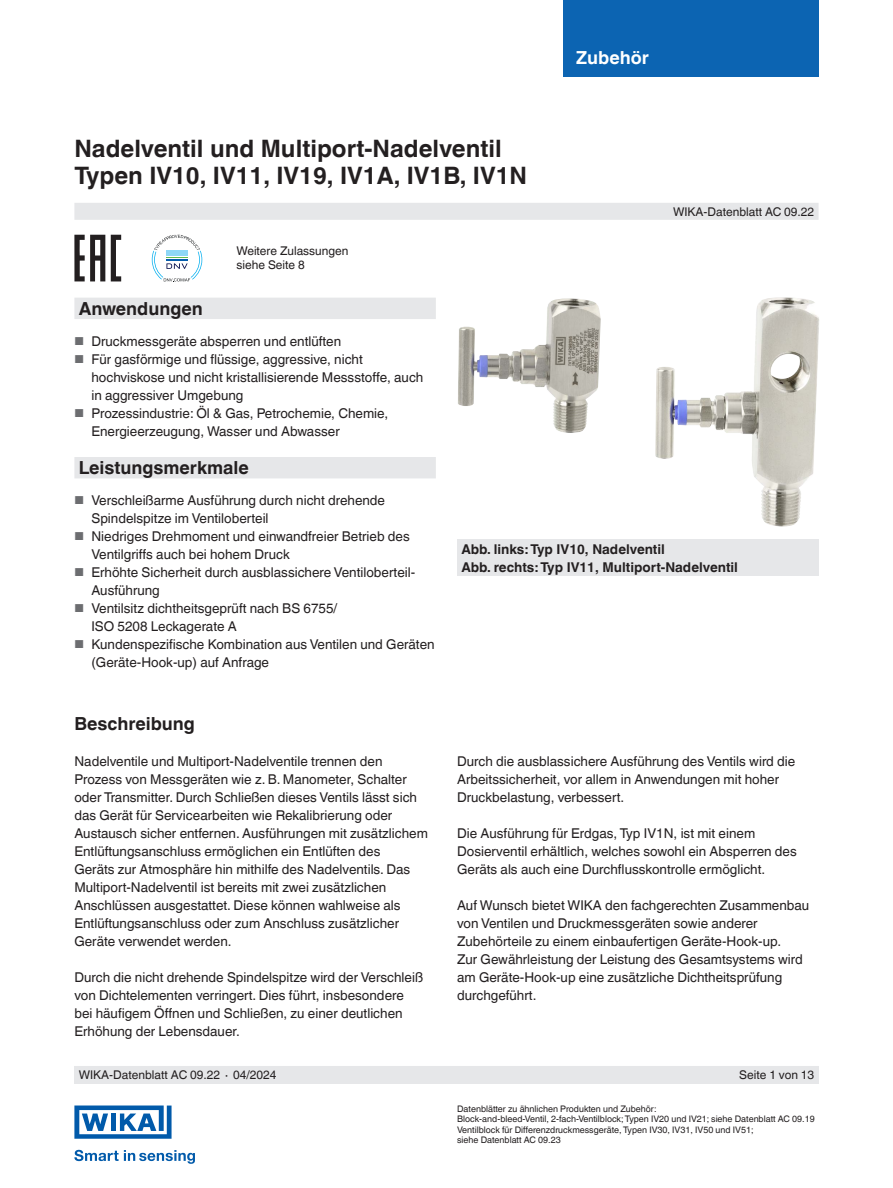
<style>
.page{position:relative;width:893px;height:1188px;background:#fff}
.page>*{position:absolute;margin:0;border:0;box-sizing:border-box;transform-origin:0 0}
.t1{font:700 24px/27px "Helvetica World";color:#231f20}
.t2{font:700 18px "Helvetica World";color:#231f20}
.t3{font:700 18px "Helvetica World";color:#fff}
.t4{font:13.5px/18px "Helvetica World";color:#231f20}
.t5{font:700 13.5px/18px "Helvetica World";color:#231f20}
.t6{font:12px/13.5px "Helvetica World";color:#231f20}
.t7{font:9px/10.5px "Helvetica World";color:#231f20}
.s1{font-size:11.55px;color:#6c6d70}
</style>
<div class="page">
<div style="left:563px;top:0;width:256px;height:76px;background:#0c64b2"></div>
<div style="left:74px;top:203px;width:745px;height:17px;background:#e6e7e9"></div>
<div style="left:74px;top:1066px;width:745px;height:18px;background:#e6e7e9"></div>
<svg style="left:74px;top:1150px;width:121px;height:14px"></svg>
<svg style="left:74px;top:1106px;width:98px;height:33px"></svg>
<svg style="left:74px;top:298px;width:362px;height:180px"></svg>
<div style="left:457px;top:540px;width:362px;height:36px;background:#e6e7e9"></div>
<img style="left:458px;top:298px;width:143px;height:135px">
<img style="left:655px;top:297px;width:164px;height:230px">
<svg style="left:111px;top:235px;width:10px;height:46px"></svg>
<svg style="left:74px;top:235px;width:31px;height:46px"></svg>
<svg style="left:152px;top:235px;width:50px;height:47px"></svg>
<h1 class="t1" style="left:74px;top:135px;width:454px">Nadelventil und Multiport-Nadelventil<br>Typen IV10, IV11, IV19, IV1A, IV1B, IV1N</h1>
<p class="t6" style="left:236px;top:244px;width:113px">Weitere Zulassungen siehe Seite 8</p>
<h2 class="t3" style="left:576px;top:47px;width:74px">Zubehör</h2>
<p class="t6" style="left:673px;top:205px;width:143px">WIKA-Datenblatt AC 09.22</p>
<h2 class="t2" style="left:79px;top:298px;width:126px">Anwendungen</h2>
<p class="t4" style="left:74px;top:332px;width:268px"><span class="s1">■</span> Druckmessgeräte absperren und entlüften</p>
<p class="t4" style="left:91px;top:350px;width:333px;text-indent:-17px"><span class="s1">■</span> Für gasförmige und flüssige, aggressive, nicht hochviskose und nicht kristallisierende Messstoffe, auch in aggressiver Umgebung</p>
<p class="t4" style="left:91px;top:404px;width:298px;text-indent:-17px"><span class="s1">■</span> Prozessindustrie: Öl &amp; Gas, Petrochemie, Chemie,<br>Energieerzeugung, Wasser und Abwasser</p>
<h2 class="t2" style="left:79px;top:457px;width:172px">Leistungsmerkmale</h2>
<p class="t4" style="left:91px;top:491px;width:295px;text-indent:-17px"><span class="s1">■</span> Verschleißarme Ausführung durch nicht drehende<br>Spindelspitze im Ventiloberteil</p>
<p class="t4" style="left:91px;top:527px;width:320px;text-indent:-17px"><span class="s1">■</span> Niedriges Drehmoment und einwandfreier Betrieb des<br>Ventilgriffs auch bei hohem Druck</p>
<p class="t4" style="left:91px;top:563px;width:325px;text-indent:-17px"><span class="s1">■</span> Erhöhte Sicherheit durch ausblassichere Ventiloberteil-<br>Ausführung</p>
<p class="t4" style="left:91px;top:599px;width:247px;text-indent:-17px"><span class="s1">■</span> Ventilsitz dichtheitsgeprüft nach BS 6755/<br>ISO 5208 Leckagerate A</p>
<p class="t4" style="left:91px;top:635px;width:345px;text-indent:-17px"><span class="s1">■</span> Kundenspezifische Kombination aus Ventilen und Geräten (Geräte-Hook-up) auf Anfrage</p>
<h2 class="t2" style="left:74px;top:713px;width:122px">Beschreibung</h2>
<p class="t4" style="left:74px;top:753px;width:355px">Nadelventile und Multiport-Nadelventile trennen den Prozess von Messgeräten wie z. B. Manometer, Schalter oder Transmitter. Durch Schließen dieses Ventils lässt sich das Gerät für Servicearbeiten wie Rekalibrierung oder Austausch sicher entfernen. Ausführungen mit zusätzlichem Entlüftungsanschluss ermöglichen ein Entlüften des<br>Geräts zur Atmosphäre hin mithilfe des Nadelventils. Das Multiport-Nadelventil ist bereits mit zwei zusätzlichen Anschlüssen ausgestattet. Diese können wahlweise als Entlüftungsanschluss oder zum Anschluss zusätzlicher Geräte verwendet werden.</p>
<p class="t4" style="left:74px;top:969px;width:350px">Durch die nicht drehende Spindelspitze wird der Verschleiß von Dichtelementen verringert. Dies führt, insbesondere bei häufigem Öffnen und Schließen, zu einer deutlichen Erhöhung der Lebensdauer.</p>
<p class="t5" style="left:461px;top:540px;width:278px">Abb. links: Typ IV10, Nadelventil<br>Abb. rechts: Typ IV11, Multiport-Nadelventil</p>
<p class="t4" style="left:457px;top:752px;width:340px">Durch die ausblassichere Ausführung des Ventils wird die<br>Arbeitssicherheit, vor allem in Anwendungen mit hoher<br>Druckbelastung, verbessert.</p>
<p class="t4" style="left:457px;top:824px;width:341px">Die Ausführung für Erdgas, Typ IV1N, ist mit einem<br>Dosierventil erhältlich, welches sowohl ein Absperren des<br>Geräts als auch eine Durchflusskontrolle ermöglicht.</p>
<p class="t4" style="left:457px;top:896px;width:354px">Auf Wunsch bietet WIKA den fachgerechten Zusammenbau von Ventilen und Druckmessgeräten sowie anderer Zubehörteile zu einem einbaufertigen Geräte-Hook-up.<br>Zur Gewährleistung der Leistung des Gesamtsystems wird am Geräte-Hook-up eine zusätzliche Dichtheitsprüfung durchgeführt.</p>
<p class="t6" style="left:79px;top:1068px;width:199px">WIKA-Datenblatt AC 09.22 ∙ 04/2024</p>
<p class="t6" style="left:739px;top:1068px;width:77px">Seite 1 von 13</p>
<p class="t7" style="left:457px;top:1104px;width:359px">Datenblätter zu ähnlichen Produkten und Zubehör:<br>Block-and-bleed-Ventil, 2-fach-Ventilblock; Typen IV20 und IV21; siehe Datenblatt AC 09.19<br>Ventilblock für Differenzdruckmessgeräte, Typen IV30, IV31, IV50 und IV51;<br>siehe Datenblatt AC 09.23</p>
</div>
